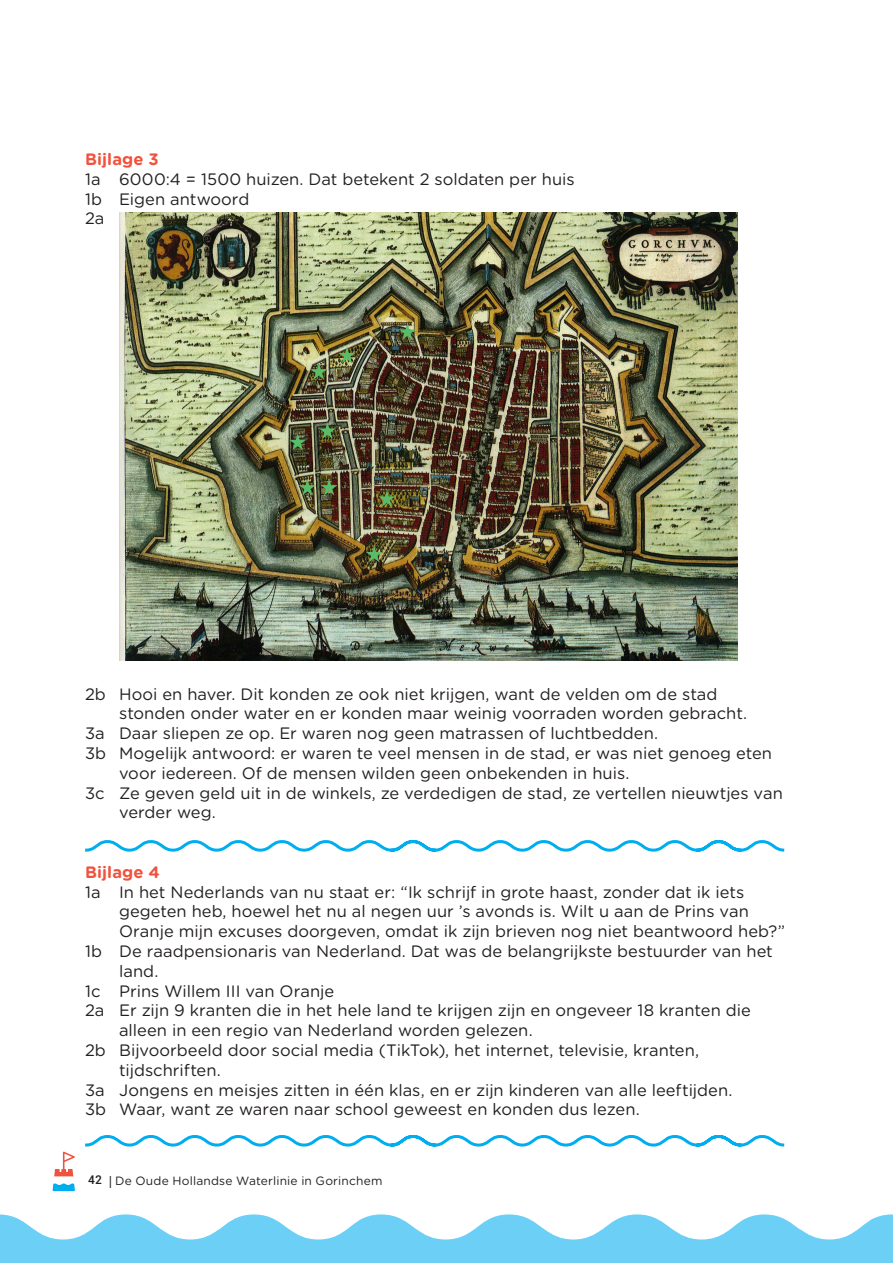
<style>
.page{position:relative;width:893px;height:1263px;background:#fff}
.page>*{position:absolute;margin:0;border:0;box-sizing:border-box;transform-origin:0 0}
.t1{font:16.5px/19.8px "Gotham Rounded";color:#231f20}
.t2{font:700 16.5px "Gotham Rounded";letter-spacing:.005em;color:#f0523e}
.t3{font:12px "Gotham Rounded";letter-spacing:.015em;color:#231f20}
.s1{font-family:"Roboto";font-weight:500}
.s2{font-family:"Akzidenz Grotesk BE"}
</style>
<div class="page">
<svg style="left:53px;top:1183px;width:22px;height:8px"></svg>
<svg style="left:54px;top:1152px;width:21px;height:24px"></svg>
<svg style="left:0;top:1214px;width:893px;height:49px"></svg>
<svg style="left:85px;top:840px;width:700px;height:12px"></svg>
<svg style="left:85px;top:1135px;width:700px;height:12px"></svg>
<img style="left:119px;top:213px;width:618px;height:447px">
<svg style="left:378px;top:490px;width:17px;height:17px"></svg>
<svg style="left:366px;top:545px;width:17px;height:17px"></svg>
<svg style="left:299px;top:478px;width:39px;height:18px"></svg>
<svg style="left:289px;top:433px;width:17px;height:17px"></svg>
<svg style="left:319px;top:422px;width:17px;height:17px"></svg>
<svg style="left:310px;top:363px;width:17px;height:17px"></svg>
<svg style="left:338px;top:346px;width:17px;height:17px"></svg>
<svg style="left:399px;top:323px;width:17px;height:17px"></svg>
<p class="t2" style="left:85px;top:147px;width:75px">Bijlage 3</p>
<p class="t1" style="left:85px;top:168px;width:491px">1a 6000:4 = 1500 huizen. Dat betekent 2 soldaten per huis</p>
<p class="t1" style="left:85px;top:188px;width:166px">1b Eigen antwoord</p>
<p class="t1" style="left:85px;top:208px;width:21px">2a</p>
<p class="t1" style="left:119px;top:683px;width:629px;text-indent:-34px">2b Hooi en haver. Dit konden ze ook niet krijgen, want de velden om de stad stonden onder water en er konden maar weinig voorraden worden gebracht.</p>
<p class="t1" style="left:85px;top:723px;width:575px">3a Daar sliepen ze op. Er waren nog geen matrassen of luchtbedden.</p>
<p class="t1" style="left:119px;top:742px;width:654px;text-indent:-34px">3b Mogelijk antwoord: er waren te veel mensen in de stad, er was niet genoeg eten voor iedereen. Of de mensen wilden geen onbekenden in huis.</p>
<p class="t1" style="left:119px;top:782px;width:665px;text-indent:-34px">3c Ze geven geld uit in de winkels, ze verdedigen de stad, ze vertellen nieuwtjes van verder weg.</p>
<p class="t2" style="left:85px;top:860px;width:76px">Bijlage 4</p>
<p class="t1" style="left:119px;top:881px;width:668px;text-indent:-34px">1a In het Nederlands van nu staat er: “Ik schrijf in grote haast, zonder dat ik iets gegeten heb, hoewel het nu al negen uur ’s avonds is. Wilt u aan de Prins van<br>Oranje mijn excuses doorgeven, omdat ik zijn brieven nog niet beantwoord heb?”</p>
<p class="t1" style="left:119px;top:940px;width:655px;text-indent:-34px">1b De raadpensionaris van Nederland. Dat was de belangrijkste bestuurder van het land.</p>
<p class="t1" style="left:85px;top:980px;width:251px">1c Prins Willem III van Oranje</p>
<p class="t1" style="left:119px;top:1000px;width:633px;text-indent:-34px">2a Er zijn 9 kranten die in het hele land te krijgen zijn en ongeveer 18 kranten die alleen in een regio van Nederland worden gelezen.</p>
<p class="t1" style="left:119px;top:1039px;width:582px;text-indent:-34px">2b Bijvoorbeeld door social media (TikTok), het internet, televisie, kranten, tijdschriften.</p>
<p class="t1" style="left:85px;top:1079px;width:649px">3a Jongens en meisjes zitten in één klas, en er zijn kinderen van alle leeftijden.</p>
<p class="t1" style="left:85px;top:1099px;width:556px">3b Waar, want ze waren naar school geweest en konden dus lezen.</p>
<p class="t3" style="left:88px;top:1172px;width:296px"><span class="s1">42</span> <span class="s2">|</span> De Oude Hollandse Waterlinie in Gorinchem</p>
</div>
